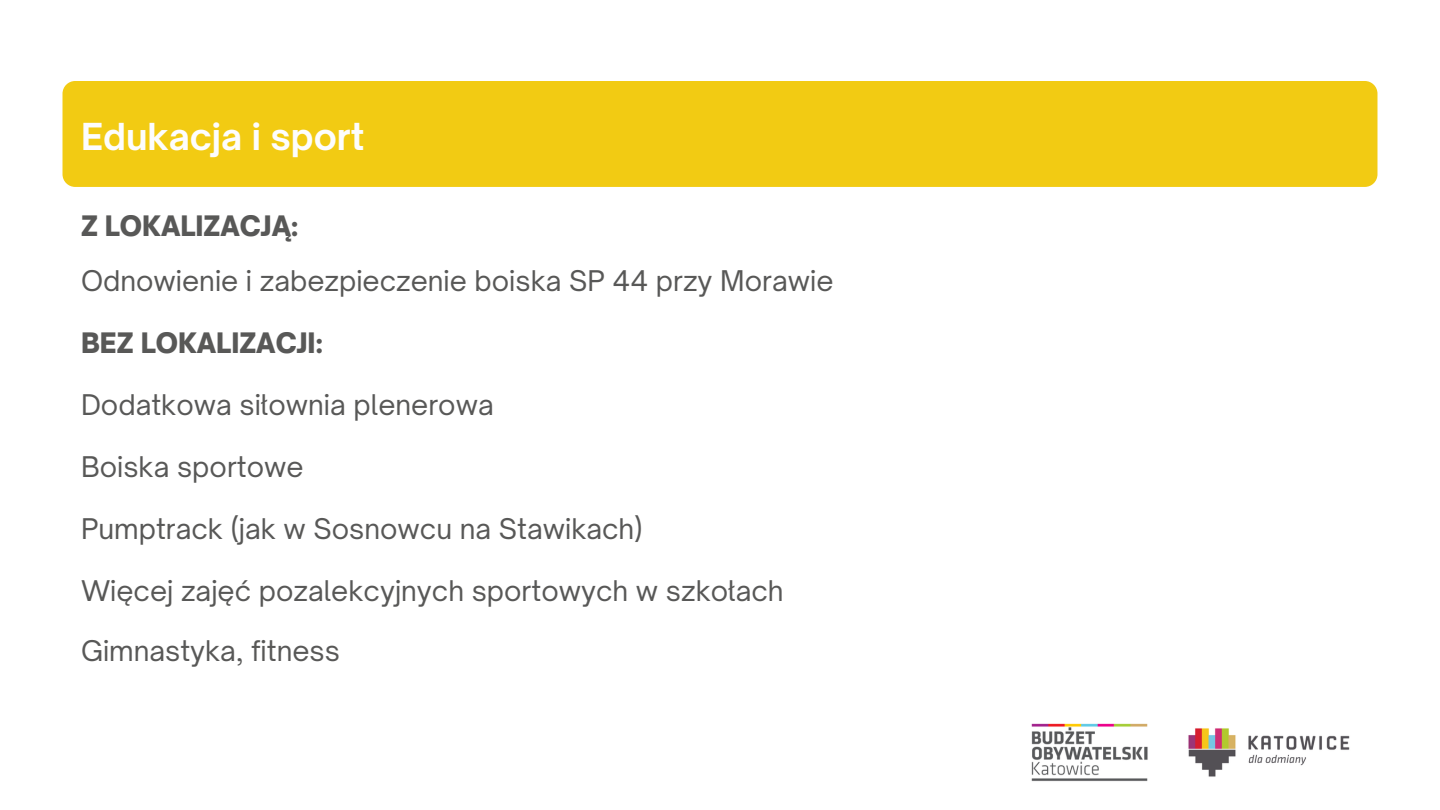
<style>
.page{position:relative;width:1440px;height:810px;background:#fff}
.page>*{position:absolute;margin:0;border:0;box-sizing:border-box;transform-origin:0 0}
.t1{font:700 35.6px "Open Sauce One";color:#fdfdfd}
.t2{font:27.3px "Open Sauce One";color:#585857}
.t3{font:900 27px "Open Sauce One";color:#585857}
</style>
<div class="page">
<div style="left:63px;top:81px;width:1314px;height:106px;background:#f2cb13;border-radius:13px"></div>
<img style="left:1031px;top:723px;width:319px;height:59px">
<h1 class="t1" style="left:81px;top:115px;width:285px">Edukacja i sport</h1>
<h2 class="t3" style="left:81px;top:209px;width:219px">Z LOKALIZACJĄ:</h2>
<p class="t2" style="left:81px;top:263px;width:754px">Odnowienie i zabezpieczenie boiska SP 44 przy Morawie</p>
<h2 class="t3" style="left:81px;top:326px;width:243px">BEZ LOKALIZACJI:</h2>
<p class="t2" style="left:81px;top:387px;width:414px">Dodatkowa siłownia plenerowa</p>
<p class="t2" style="left:81px;top:449px;width:224px">Boiska sportowe</p>
<p class="t2" style="left:81px;top:511px;width:563px">Pumptrack (jak w Sosnowcu na Stawikach)</p>
<p class="t2" style="left:81px;top:573px;width:704px">Więcej zajęć pozalekcyjnych sportowych w szkołach</p>
<p class="t2" style="left:81px;top:634px;width:260px">Gimnastyka, fitness</p>
</div>
